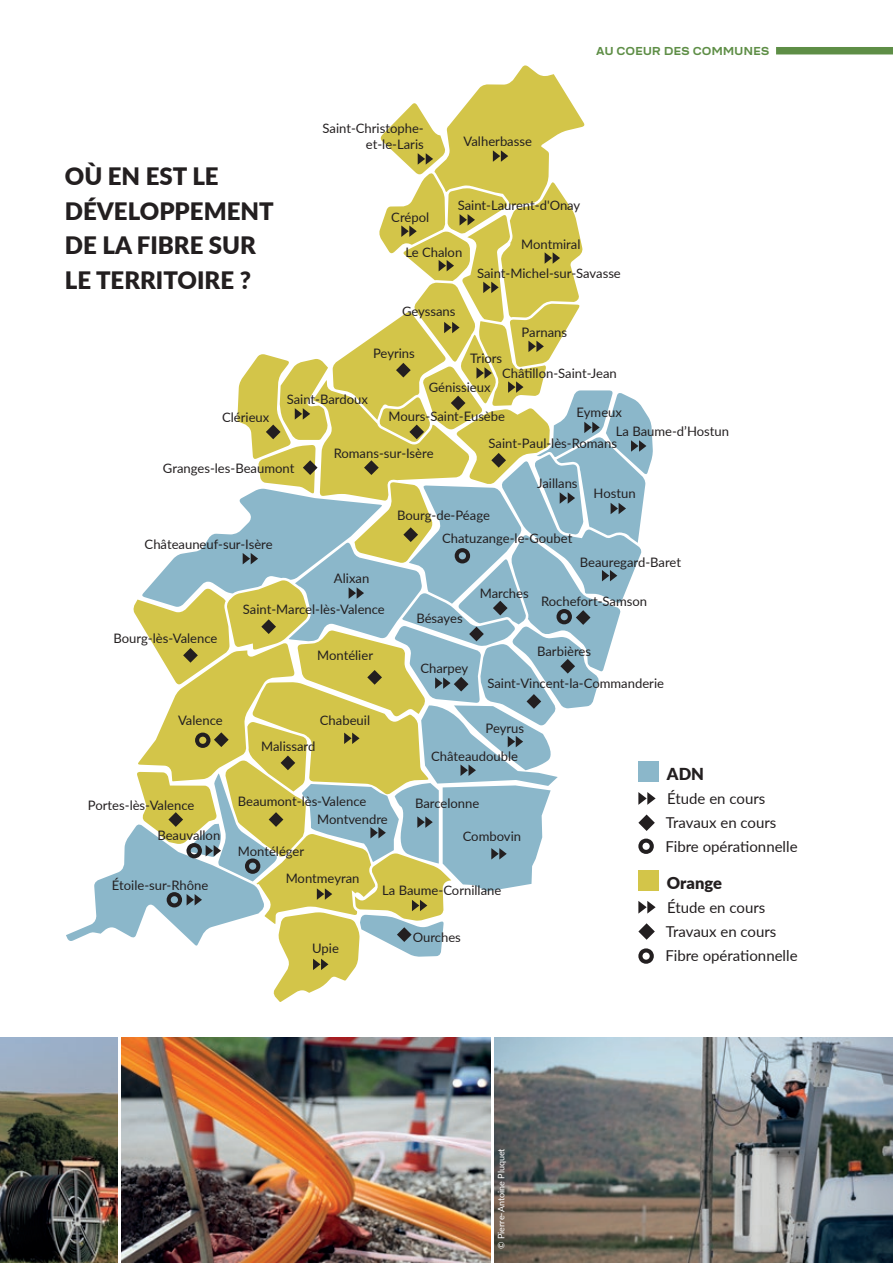
<style>
.page{position:relative;width:893px;height:1263px;background:#fff}
.page>*{position:absolute;margin:0;border:0;box-sizing:border-box;transform-origin:0 0}
.t1{font:900 24px/34.5px "Lato";color:#231f20}
.t2{font:900 16.5px "Lato";color:#231f20}
.t3{font:15px/24px "Lato";color:#231f20}
.t4{font:13.05px/15.6px "Lato";color:#231f20;text-align:right}
.t5{font:10.5px "Manophiser";letter-spacing:.03em;color:#5e8e46}
.t6{font:9px "Lato";color:#fff}
</style>
<div class="page">
<img style="left:0;top:1037px;width:118px;height:226px">
<img style="left:122px;top:1037px;width:368px;height:226px">
<img style="left:494px;top:1037px;width:399px;height:226px">
<div style="left:776px;top:47px;width:117px;height:7px;background:#5e8e46"></div>
<div style="left:638px;top:761px;width:21px;height:21px;background:#8bb7ca"></div>
<div style="left:638px;top:870px;width:21px;height:21px;background:#d3c549"></div>
<svg style="left:66px;top:65px;width:590px;height:937px"></svg>
<p class="t5" style="left:596px;top:44px;width:175px">AU COEUR DES COMMUNES</p>
<h1 class="t1" style="left:65px;top:158px;width:210px">OÙ EN EST LE<br>DÉVELOPPEMENT<br>DE LA FIBRE SUR<br>LE TERRITOIRE ?</h1>
<p class="t4" style="left:222px;top:408px;width:49px">Clérieux</p>
<p class="t4" style="left:323px;top:120px;width:103px">Saint-Christophe&shy;et-le-Laris</p>
<p class="t4" style="left:391px;top:209px;width:39px">Crépol</p>
<p class="t4" style="left:464px;top:133px;width:70px">Valherbasse</p>
<p class="t4" style="left:458px;top:197px;width:124px">Saint-Laurent-d'Onay</p>
<p class="t4" style="left:406px;top:243px;width:58px">Le Chalon</p>
<p class="t4" style="left:402px;top:303px;width:55px">Geyssans</p>
<p class="t4" style="left:521px;top:236px;width:61px">Montmiral</p>
<p class="t4" style="left:477px;top:265px;width:145px">Saint-Michel-sur-Savasse</p>
<p class="t4" style="left:522px;top:324px;width:47px">Parnans</p>
<p class="t4" style="left:373px;top:344px;width:43px">Peyrins</p>
<p class="t4" style="left:470px;top:350px;width:33px">Triors</p>
<p class="t4" style="left:287px;top:390px;width:83px">Saint-Bardoux</p>
<p class="t4" style="left:429px;top:379px;width:63px">Génissieux</p>
<p class="t4" style="left:502px;top:365px;width:116px">Châtillon-Saint-Jean</p>
<p class="t4" style="left:577px;top:404px;width:47px">Eymeux</p>
<p class="t4" style="left:489px;top:435px;width:130px">Saint-Paul-lès-Romans</p>
<p class="t4" style="left:389px;top:408px;width:118px">Mours-Saint-Eusèbe</p>
<p class="t4" style="left:616px;top:423px;width:115px">La Baume-d’Hostun</p>
<p class="t4" style="left:334px;top:445px;width:101px">Romans-sur-Isère</p>
<p class="t4" style="left:163px;top:460px;width:133px">Granges-les-Beaumont</p>
<p class="t4" style="left:145px;top:535px;width:130px">Châteauneuf-sur-Isère</p>
<p class="t4" style="left:334px;top:570px;width:37px">Alixan</p>
<p class="t4" style="left:113px;top:630px;width:105px">Bourg-lès-Valence</p>
<p class="t4" style="left:243px;top:600px;width:143px">Saint-Marcel-lès-Valence</p>
<p class="t4" style="left:317px;top:647px;width:57px">Montélier</p>
<p class="t4" style="left:178px;top:711px;width:46px">Valence</p>
<p class="t4" style="left:320px;top:711px;width:52px">Chabeuil</p>
<p class="t4" style="left:261px;top:738px;width:56px">Malissard</p>
<p class="t4" style="left:397px;top:506px;width:94px">Bourg-de-Péage</p>
<p class="t4" style="left:537px;top:474px;width:42px">Jaillans</p>
<p class="t4" style="left:442px;top:530px;width:132px">Chatuzange-le-Goubet</p>
<p class="t4" style="left:594px;top:485px;width:44px">Hostun</p>
<p class="t4" style="left:416px;top:610px;width:48px">Bésayes</p>
<p class="t4" style="left:420px;top:660px;width:50px">Charpey</p>
<p class="t4" style="left:480px;top:584px;width:50px">Marches</p>
<p class="t4" style="left:580px;top:553px;width:103px">Beauregard-Baret</p>
<p class="t4" style="left:541px;top:593px;width:108px">Rochefort-Samson</p>
<p class="t4" style="left:537px;top:643px;width:55px">Barbières</p>
<p class="t4" style="left:487px;top:675px;width:178px">Saint-Vincent-la-Commanderie</p>
<p class="t4" style="left:486px;top:720px;width:40px">Peyrus</p>
<p class="t4" style="left:431px;top:748px;width:89px">Châteaudouble</p>
<p class="t4" style="left:88px;top:797px;width:108px">Portes-lès-Valence</p>
<p class="t4" style="left:238px;top:793px;width:130px">Beaumont-lès-Valence</p>
<p class="t4" style="left:157px;top:827px;width:64px">Beauvallon</p>
<p class="t4" style="left:238px;top:843px;width:68px">Montéléger</p>
<p class="t4" style="left:317px;top:811px;width:72px">Montvendre</p>
<p class="t4" style="left:415px;top:795px;width:66px">Barcelonne</p>
<p class="t4" style="left:463px;top:828px;width:60px">Combovin</p>
<p class="t4" style="left:112px;top:876px;width:98px">Étoile-sur-Rhône</p>
<p class="t4" style="left:286px;top:869px;width:75px">Montmeyran</p>
<p class="t4" style="left:312px;top:939px;width:28px">Upie</p>
<p class="t4" style="left:382px;top:881px;width:121px">La Baume-Cornillane</p>
<p class="t4" style="left:413px;top:928px;width:50px">Ourches</p>
<p class="t6" style="left:495px;top:1249px;width:102px;rotate:-90deg">© Pierre-Antoine Pluquet</p>
<p class="t2" style="left:667px;top:761px;width:39px">ADN</p>
<p class="t3" style="left:665px;top:786px;width:134px">Étude en cours<br>Travaux en cours<br>Fibre opérationnelle</p>
<p class="t2" style="left:667px;top:870px;width:57px">Orange</p>
<p class="t3" style="left:665px;top:894px;width:134px">Étude en cours<br>Travaux en cours<br>Fibre opérationnelle</p>
</div>
